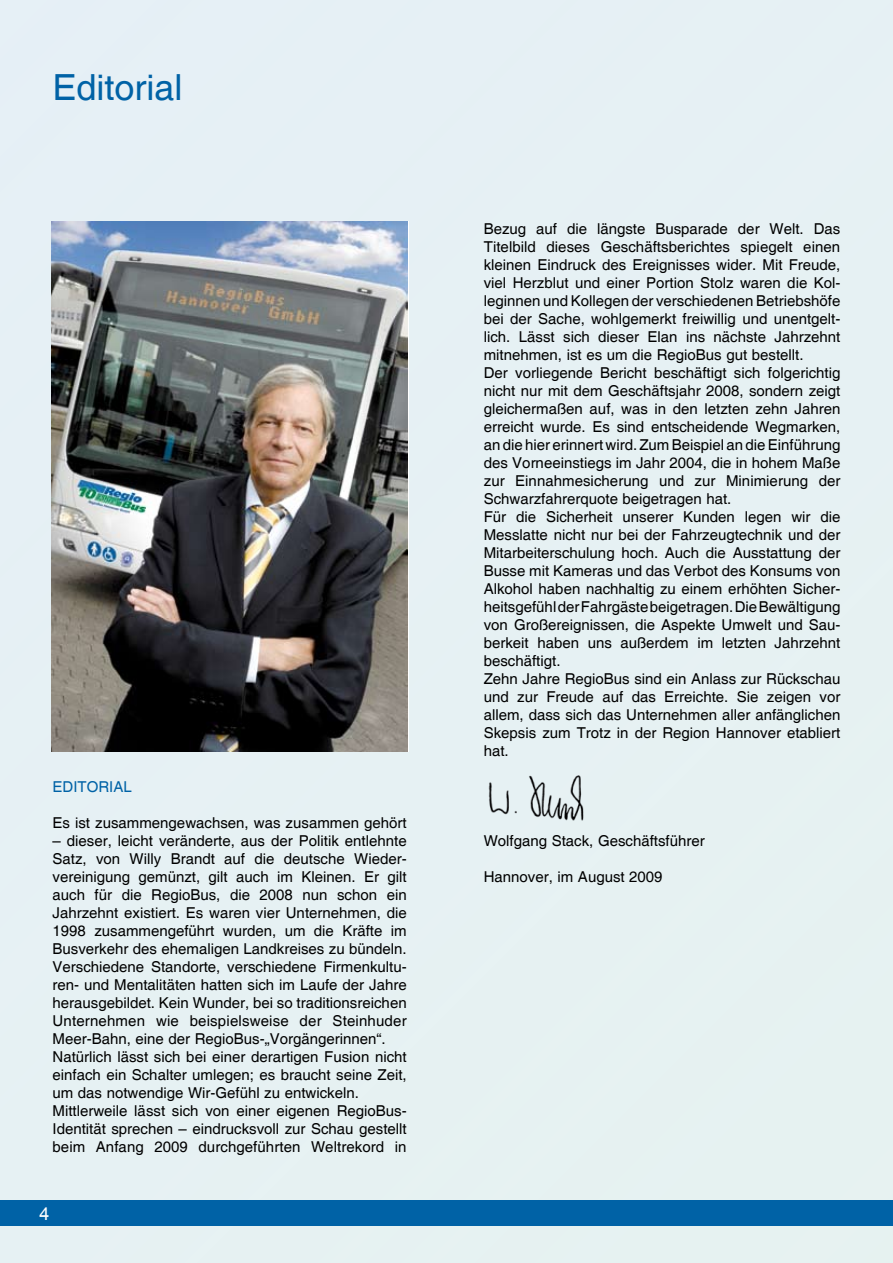
<style>
.page{position:relative;width:893px;height:1263px;background:#e6f1f3}
.page>*{position:absolute;margin:0;border:0;box-sizing:border-box;transform-origin:0 0}
.t1{font:36px "Helvetica";color:#0062a6}
.t2{font:18px "Arial";color:#fff}
.t3{font:15px/18px "Helvetica";color:#000}
.t4{font:15px "Helvetica";color:#0062a6}
</style>
<div class="page">
<div style="left:0;top:1201px;width:893px;height:25px;background:#0062a6"></div>
<img style="left:51px;top:221px;width:357px;height:530px">
<img style="left:488px;top:775px;width:96px;height:46px">
<h1 class="t1" style="left:53px;top:66px;width:132px">Editorial</h1>
<p class="t4" style="left:53px;top:778px;width:81px">EDITORIAL</p>
<p class="t3" style="left:53px;top:814px;width:356px">Es ist zusammengewachsen, was zusammen gehört</p>
<p class="t3" style="left:53px;top:832px;width:356px">– dieser, leicht veränderte, aus der Politik entlehnte Satz, von Willy Brandt auf die deutsche Wieder&shy;vereinigung gemünzt, gilt auch im Kleinen. Er gilt auch für die RegioBus, die 2008 nun schon ein Jahrzehnt existiert. Es waren vier Unternehmen, die 1998 zusammengeführt wurden, um die Kräfte im Busverkehr des ehemaligen Landkreises zu bündeln.<br>Verschiedene Standorte, verschiedene Firmenkultu&shy;ren- und Mentalitäten hatten sich im Laufe der Jahre herausgebildet. Kein Wunder, bei so traditionsreichen Unternehmen wie beispielsweise der Steinhuder Meer-Bahn, eine der RegioBus-„Vorgängerinnen“.<br>Natürlich lässt sich bei einer derartigen Fusion nicht einfach ein Schalter umlegen; es braucht seine Zeit, um das notwendige Wir-Gefühl zu entwickeln.<br>Mittlerweile lässt sich von einer eigenen RegioBus-Identität sprechen – eindrucksvoll zur Schau gestellt beim Anfang 2009 durchgeführten Weltrekord in</p>
<p class="t2" style="left:40px;top:1201px;width:12px">4</p>
<p class="t3" style="left:484px;top:220px;width:358px">Bezug auf die längste Busparade der Welt. Das Titelbild dieses Geschäftsberichtes spiegelt einen kleinen Eindruck des Ereignisses wider. Mit Freude, viel Herzblut und einer Portion Stolz waren die Kol&shy;leginnen und Kollegen der verschiedenen Betriebshöfe bei der Sache, wohlgemerkt freiwillig und unentgelt&shy;lich. Lässt sich dieser Elan ins nächste Jahrzehnt mitnehmen, ist es um die RegioBus gut bestellt.<br>Der vorliegende Bericht beschäftigt sich folgerichtig nicht nur mit dem Geschäftsjahr 2008, sondern zeigt gleichermaßen auf, was in den letzten zehn Jahren erreicht wurde. Es sind entscheidende Wegmarken, an die hier erinnert wird. Zum Beispiel an die Einführung des Vorneeinstiegs im Jahr 2004, die in hohem Maße zur Einnahmesicherung und zur Minimierung der Schwarzfahrerquote beigetragen hat.<br>Für die Sicherheit unserer Kunden legen wir die Messlatte nicht nur bei der Fahrzeugtechnik und der Mitarbeiterschulung hoch. Auch die Ausstattung der Busse mit Kameras und das Verbot des Konsums von Alkohol haben nachhaltig zu einem erhöhten Sicher&shy;heitsgefühl der Fahrgäste beigetragen. Die Bewältigung von Großereignissen, die Aspekte Umwelt und Sau&shy;berkeit haben uns außerdem im letzten Jahrzehnt beschäftigt.<br>Zehn Jahre RegioBus sind ein Anlass zur Rückschau und zur Freude auf das Erreichte. Sie zeigen vor allem, dass sich das Unternehmen aller anfänglichen Skepsis zum Trotz in der Region Hannover etabliert hat.</p>
<p class="t3" style="left:484px;top:832px;width:222px">Wolfgang Stack, Geschäftsführer</p>
<p class="t3" style="left:484px;top:868px;width:180px">Hannover, im August 2009</p>
</div>
